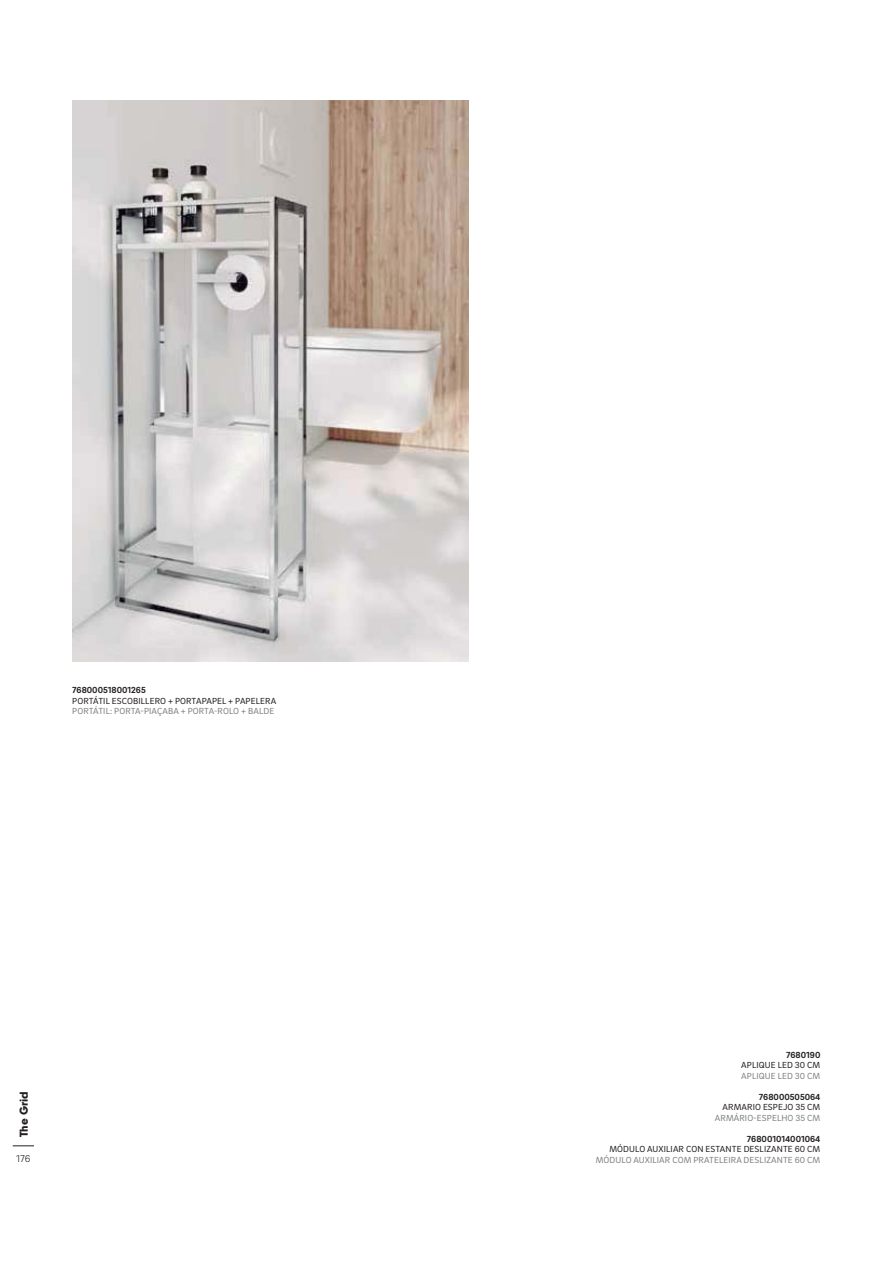
<style>
.page{position:relative;width:893px;height:1263px;background:#fff}
.page>*{position:absolute;margin:0;border:0;box-sizing:border-box;transform-origin:0 0}
.t1{font:12px "Neuzeit Gro T Blac";color:#231f20}
.t2{font:300 10.05px "Brix Sans";color:#231f20}
.t3{font:9px "Brix Sans";letter-spacing:.015em;color:#7e8183}
.t4{font:9px "Brix Sans";letter-spacing:.015em;color:#231f20}
.t5{font:700 9px "Brix Sans";color:#231f20}
</style>
<div class="page">
<svg style="left:13px;top:1146px;width:21px;height:1px"></svg>
<img style="left:72px;top:100px;width:397px;height:561px">
<p class="t5" style="left:72px;top:687px;width:75px">768000518001265</p>
<p class="t4" style="left:72px;top:697px;width:205px">PORTÁTIL ESCOBILLERO + PORTAPAPEL + PAPELERA</p>
<p class="t3" style="left:72px;top:708px;width:203px">PORTÁTIL: PORTA-PIAÇABA + PORTA-ROLO + BALDE</p>
<h1 class="t1" style="left:20px;top:1137px;width:48px;rotate:-90deg">The Grid</h1>
<p class="t2" style="left:16px;top:1155px;width:16px">176</p>
<p class="t5" style="left:786px;top:1051px;width:36px">7680190</p>
<p class="t4" style="left:741px;top:1062px;width:81px">APLIQUE LED 30 CM</p>
<p class="t3" style="left:741px;top:1072px;width:81px">APLIQUE LED 30 CM</p>
<p class="t5" style="left:759px;top:1093px;width:63px">768000505064</p>
<p class="t4" style="left:723px;top:1104px;width:99px">ARMARIO ESPEJO 35 CM</p>
<p class="t3" style="left:715px;top:1114px;width:107px">ARMÁRIO-ESPELHO 35 CM</p>
<p class="t5" style="left:747px;top:1135px;width:75px">768001014001064</p>
<p class="t4" style="left:609px;top:1146px;width:212px">MÓDULO AUXILIAR CON ESTANTE DESLIZANTE 60 CM</p>
<p class="t3" style="left:596px;top:1156px;width:226px">MÓDULO AUXILIAR COM PRATELEIRA DESLIZANTE 60 CM</p>
</div>
